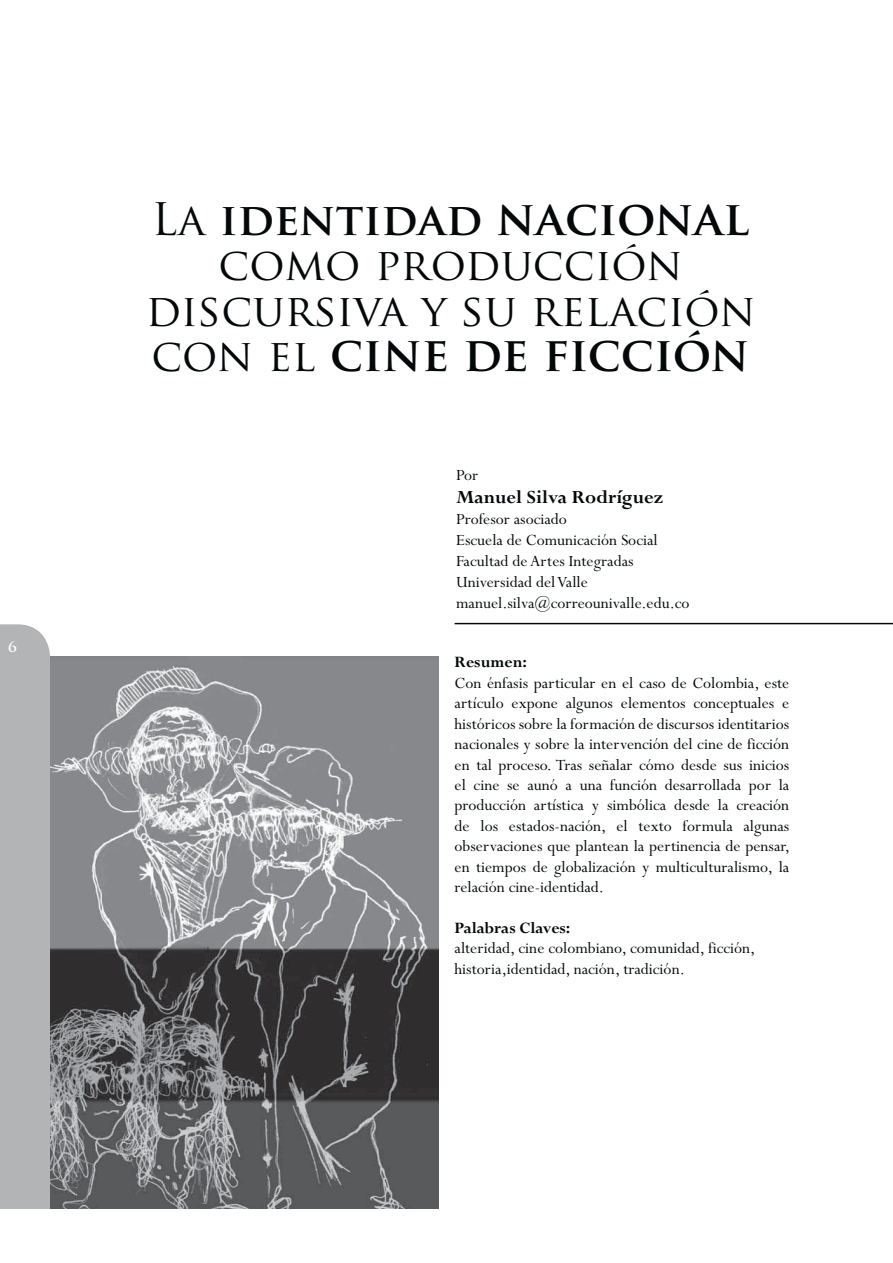
<style>
.page{position:relative;width:893px;height:1263px;background:#fff}
.page>*{position:absolute;margin:0;border:0;box-sizing:border-box;transform-origin:0 0}
.t1{font:700 46.65px "Trajan Pro";color:#040809}
.t2{font:43.8px/45.2px "Trajan Pro";letter-spacing:.005em;color:#040809;text-align:center}
.t3{font:700 20.4px "Perpetua";color:#040809}
.t4{font:17.55px/20.4px "Perpetua";color:#040809}
.t5{font:700 17.55px "Perpetua";color:#040809}
.t6{font:700 14.55px "Trajan Pro";color:#fff}
.s1{font-weight:700}
.s2{font-weight:700;font-size:46.65px}
.s3{font-weight:400;font-size:43.8px}
</style>
<div class="page">
<div style="left:0;top:624px;width:50px;height:585px;background:#b2b4b6"></div>
<hr style="left:455px;top:623px;width:438px;height:1px;background:#040809">
<img style="left:50px;top:656px;width:388px;height:553px">
<p class="t6" style="left:8px;top:638px;width:10px">6</p>
<h2 class="t2" style="left:146px;top:198px;width:611px">La <span class="s1">IDENTIDAD</span> <span class="s2">NACIONAL </span>como producción discursiva y su relación</h2>
<h1 class="t1" style="left:151px;top:327px;width:599px"><span class="s3">con el</span> CINE DE FICCIÓN</h1>
<p class="t4" style="left:456px;top:467px;width:24px">Por</p>
<p class="t3" style="left:456px;top:491px;width:209px">Manuel Silva Rodríguez</p>
<p class="t4" style="left:456px;top:511px;width:235px;line-height:21px">Profesor asociado<br>Escuela de Comunicación Social<br>Facultad de Artes Integradas<br>Universidad del Valle manuel.silva@correounivalle.edu.co</p>
<p class="t5" style="left:455px;top:656px;width:74px">Resumen:</p>
<p class="t4" style="left:455px;top:675px;width:337px;text-align:justify">Con énfasis particular en el caso de Colombia, este artículo expone algunos elementos conceptuales e históricos sobre la formación de discursos identitarios nacionales y sobre la intervención del cine de ficción en tal proceso. Tras señalar cómo desde sus inicios el cine se aunó a una función desarrollada por la producción artística y simbólica desde la creación de los estados-nación, el texto formula algunas observaciones que plantean la pertinencia de pensar, en tiempos de globalización y multiculturalismo, la relación cine-identidad.</p>
<p class="t5" style="left:455px;top:922px;width:117px">Palabras Claves:</p>
<p class="t4" style="left:455px;top:940px;width:302px">alteridad, cine colombiano, comunidad, ficción, historia,identidad, nación, tradición.</p>
</div>
